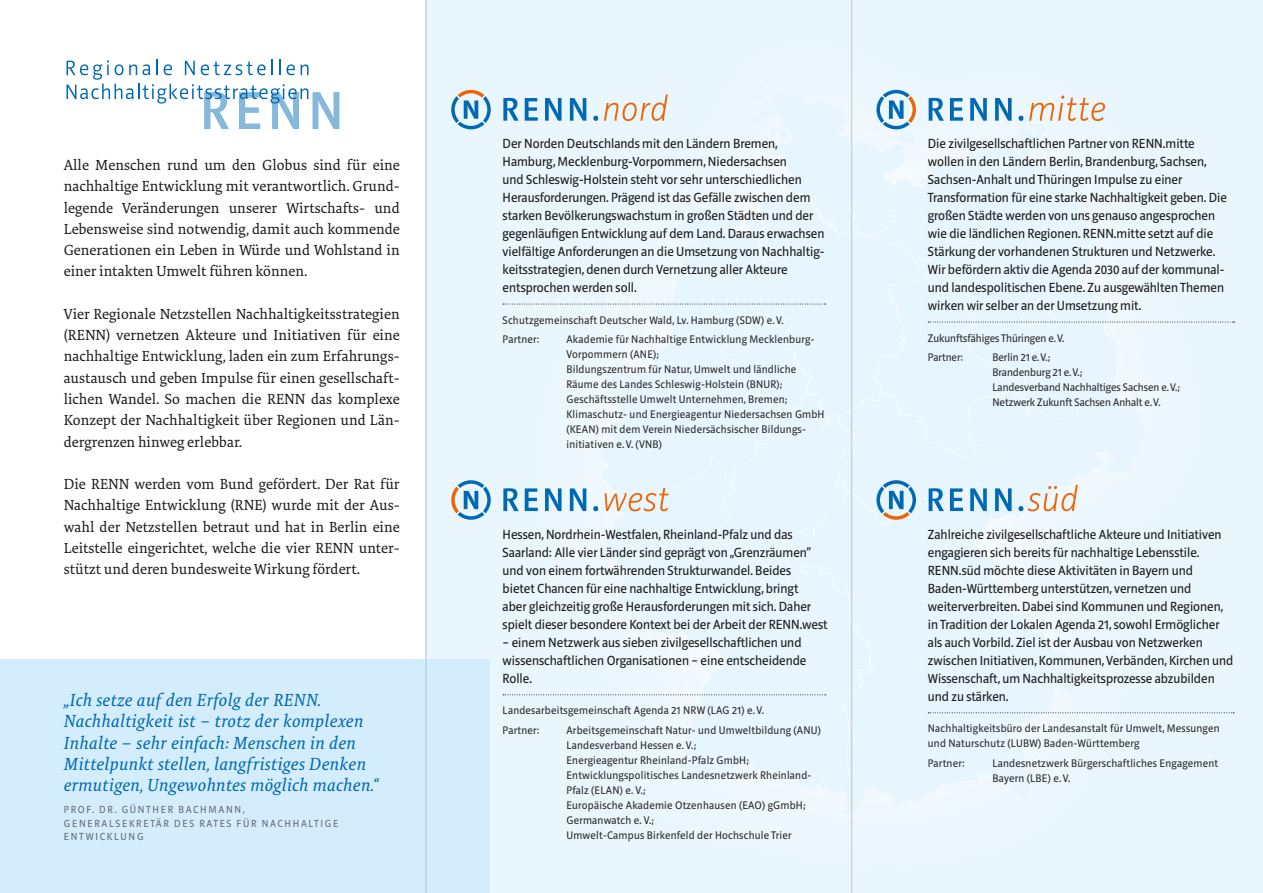
<style>
.page{position:relative;width:1263px;height:893px;background:#fff}
.page>*{position:absolute;margin:0;border:0;box-sizing:border-box;transform-origin:0 0}
.N_Zitat{font:italic 18px/21.3px "Tundra OT";letter-spacing:.02em;color:#0069b4}
.N_body{font:15px/21.3px "Tundra OT";color:#1d1d1b;text-align:justify}
.N_info{font:13.5px/18px "Riga";color:#1d1d1b}
.RENNs_u_Partner{font:11.25px/15px "Riga";letter-spacing:.02em;color:#2e2d2c}
.N_BU2{font:11.25px/15px "Riga";color:#2e2d2c}
.N_Zitat-2{font:10.5px/13.5px "Riga";letter-spacing:.16em;color:#617179}
</style>
<div class="page">
<div style="left:425px;top:0;width:838px;height:893px;background:#eaf6fe"></div>
<div style="left:0;top:659px;width:489px;height:234px;background:#d4edfc"></div>
<svg style="left:599px;top:83px;width:546px;height:731px"></svg>
<svg style="left:928px;top:322px;width:307px;height:1px"></svg>
<svg style="left:503px;top:304px;width:323px;height:1px"></svg>
<svg style="left:503px;top:694px;width:323px;height:1px"></svg>
<svg style="left:928px;top:712px;width:306px;height:1px"></svg>
<svg style="left:67px;top:60px;width:272px;height:69px"></svg>
<svg style="left:451px;top:90px;width:40px;height:39px"></svg>
<svg style="left:503px;top:98px;width:16px;height:23px"></svg>
<svg style="left:525px;top:98px;width:13px;height:23px"></svg>
<svg style="left:545px;top:98px;width:16px;height:23px"></svg>
<svg style="left:570px;top:98px;width:16px;height:23px"></svg>
<svg style="left:593px;top:116px;width:5px;height:5px"></svg>
<svg style="left:604px;top:94px;width:64px;height:27px"></svg>
<svg style="left:876px;top:90px;width:40px;height:39px"></svg>
<svg style="left:929px;top:98px;width:15px;height:23px"></svg>
<svg style="left:950px;top:98px;width:13px;height:23px"></svg>
<svg style="left:970px;top:98px;width:17px;height:23px"></svg>
<svg style="left:995px;top:98px;width:16px;height:23px"></svg>
<svg style="left:1018px;top:116px;width:5px;height:5px"></svg>
<svg style="left:1029px;top:96px;width:76px;height:25px"></svg>
<svg style="left:451px;top:480px;width:40px;height:40px"></svg>
<svg style="left:503px;top:488px;width:16px;height:23px"></svg>
<svg style="left:525px;top:488px;width:13px;height:23px"></svg>
<svg style="left:545px;top:488px;width:16px;height:23px"></svg>
<svg style="left:570px;top:488px;width:16px;height:23px"></svg>
<svg style="left:593px;top:506px;width:5px;height:5px"></svg>
<svg style="left:604px;top:488px;width:65px;height:23px"></svg>
<svg style="left:876px;top:480px;width:40px;height:40px"></svg>
<svg style="left:929px;top:488px;width:15px;height:23px"></svg>
<svg style="left:950px;top:488px;width:13px;height:23px"></svg>
<svg style="left:970px;top:488px;width:17px;height:23px"></svg>
<svg style="left:995px;top:488px;width:16px;height:23px"></svg>
<svg style="left:1018px;top:485px;width:60px;height:26px"></svg>
<hr style="left:425px;top:0;width:2px;height:893px;background:#b3b2b2">
<hr style="left:851px;top:0;width:1px;height:893px;background:#b3b2b2">
<p class="N_body" style="left:64px;top:155px;width:337px">Alle Menschen rund um den Globus sind für eine nachhaltige Entwicklung mit verantwortlich. Grund&shy;legende Veränderungen unserer Wirtschafts- und Lebensweise sind notwendig, damit auch kommende Generationen ein Leben in Würde und Wohlstand in einer intakten Umwelt führen können.</p>
<p class="N_body" style="left:64px;top:304px;width:337px">Vier Regionale Netzstellen Nachhaltigkeitsstrategien (RENN) vernetzen Akteure und Initiativen für eine nachhaltige Entwicklung, laden ein zum Erfahrungs&shy;austausch und geben Impulse für einen gesellschaft&shy;lichen Wandel. So machen die RENN das komplexe Konzept der Nachhaltigkeit über Regionen und Län&shy;dergrenzen hinweg erlebbar.</p>
<p class="N_body" style="left:64px;top:474px;width:337px">Die RENN werden vom Bund gefördert. Der Rat für Nachhaltige Entwicklung (RNE) wurde mit der Aus&shy;wahl der Netzstellen betraut und hat in Berlin eine Leitstelle eingerichtet, welche die vier RENN unter&shy;stützt und deren bundesweite Wirkung fördert.</p>
<p class="N_Zitat" style="left:64px;top:690px;width:316px">„Ich setze auf den Erfolg der RENN.<br>Nachhaltigkeit ist – trotz der komplexen Inhalte – sehr einfach: Menschen in den Mittelpunkt stellen, langfristiges Denken ermutigen, Ungewohntes möglich machen.“</p>
<p class="N_Zitat-2" style="left:64px;top:803px;width:276px">PROF. DR. GÜNTHER BACHMANN,<br>GENERALSEKRETÄR DES RATES FÜR NACHHALTIGE<br>ENTWICKLUNG</p>
<p class="N_info" style="left:503px;top:135px;width:323px">Der Norden Deutschlands mit den Ländern Bremen, Hamburg, Mecklenburg-Vorpommern, Niedersachsen<br>und Schleswig-Holstein steht vor sehr unterschiedlichen Herausforderungen. Prägend ist das Gefälle zwischen dem starken Bevölkerungswachstum in großen Städten und der gegenläufigen Entwicklung auf dem Land. Daraus erwachsen vielfältige Anforderungen an die Umsetzung von Nachhaltig&shy;keitsstrategien, denen durch Vernetzung aller Akteure entsprochen werden soll.</p>
<p class="RENNs_u_Partner" style="left:503px;top:313px;width:282px">Schutzgemeinschaft Deutscher Wald, Lv. Hamburg (SDW) e.V.</p>
<p class="RENNs_u_Partner" style="left:503px;top:332px;width:38px">Partner:</p>
<p class="RENNs_u_Partner" style="left:566px;top:332px;width:260px">Akademie für Nachhaltige Entwicklung Mecklenburg-Vorpommern (ANE);<br>Bildungszentrum für Natur, Umwelt und ländliche Räume des Landes Schleswig-Holstein (BNUR); Geschäftsstelle Umwelt Unternehmen, Bremen; Klimaschutz- und Energieagentur Niedersachsen GmbH (KEAN) mit dem Verein Niedersächsischer Bildungs&shy;initiativen e.V. (VNB)</p>
<p class="N_info" style="left:503px;top:525px;width:326px">Hessen, Nordrhein-Westfalen, Rheinland-Pfalz und das Saarland: Alle vier Länder sind geprägt von „Grenzräumen“ und von einem fortwährenden Strukturwandel. Beides<br>bietet Chancen für eine nachhaltige Entwicklung, bringt<br>aber gleichzeitig große Herausforderungen mit sich. Daher spielt dieser besondere Kontext bei der Arbeit der RENN.west</p>
<p class="N_info" style="left:503px;top:633px;width:305px">– einem Netzwerk aus sieben zivilgesellschaftlichen und wissenschaftlichen Organisationen – eine entscheidende<br>Rolle.</p>
<p class="RENNs_u_Partner" style="left:503px;top:703px;width:263px">Landesarbeitsgemeinschaft Agenda 21 NRW (LAG 21) e.V.</p>
<p class="RENNs_u_Partner" style="left:503px;top:723px;width:38px">Partner:</p>
<p class="RENNs_u_Partner" style="left:566px;top:723px;width:256px">Arbeitsgemeinschaft Natur- und Umweltbildung (ANU)<br>Landesverband Hessen e. V.;<br>Energieagentur Rheinland-Pfalz GmbH; Entwicklungspolitisches Landesnetzwerk Rheinland-Pfalz (ELAN) e. V.;<br>Europäische Akademie Otzenhausen (EAO) gGmbH; Germanwatch e. V.;<br>Umwelt-Campus Birkenfeld der Hochschule Trier</p>
<p class="N_info" style="left:928px;top:135px;width:300px">Die zivilgesellschaftlichen Partner von RENN.mitte wollen in den Ländern Berlin, Brandenburg, Sachsen, Sachsen-Anhalt und Thüringen Impulse zu einer Transformation für eine starke Nachhaltigkeit geben. Die großen Städte werden von uns genauso angesprochen wie die ländlichen Regionen. RENN.mitte setzt auf die Stärkung der vorhandenen Strukturen und Netzwerke.<br>Wir befördern aktiv die Agenda 2030 auf der kommunal&shy;und landespolitischen Ebene. Zu ausgewählten Themen wirken wir selber an der Umsetzung mit.</p>
<p class="N_BU2" style="left:928px;top:331px;width:138px">Zukunftsfähiges Thüringen e.V.</p>
<p class="N_BU2" style="left:928px;top:350px;width:37px">Partner:</p>
<p class="N_BU2" style="left:992px;top:350px;width:189px">Berlin 21 e.V.;<br>Brandenburg 21 e.V.;<br>Landesverband Nachhaltiges Sachsen e.V.;<br>Netzwerk Zukunft Sachsen Anhalt e.V.</p>
<p class="N_info" style="left:928px;top:525px;width:307px">Zahlreiche zivilgesellschaftliche Akteure und Initiativen engagieren sich bereits für nachhaltige Lebensstile.<br>RENN.süd möchte diese Aktivitäten in Bayern und Baden-Württemberg unterstützen, vernetzen und weiterverbreiten. Dabei sind Kommunen und Regionen, in Tradition der Lokalen Agenda 21, sowohl Ermöglicher als auch Vorbild. Ziel ist der Ausbau von Netzwerken zwischen Initiativen, Kommunen, Verbänden, Kirchen und Wissenschaft, um Nachhaltigkeitsprozesse abzubilden und zu stärken.</p>
<p class="RENNs_u_Partner" style="left:928px;top:721px;width:293px">Nachhaltigkeitsbüro der Landesanstalt für Umwelt, Messungen und Naturschutz (LUBW) Baden-Württemberg</p>
<p class="RENNs_u_Partner" style="left:928px;top:756px;width:38px">Partner:</p>
<p class="RENNs_u_Partner" style="left:992px;top:756px;width:227px">Landesnetzwerk Bürgerschaftliches Engagement<br>Bayern (LBE) e.V.</p>
</div>
